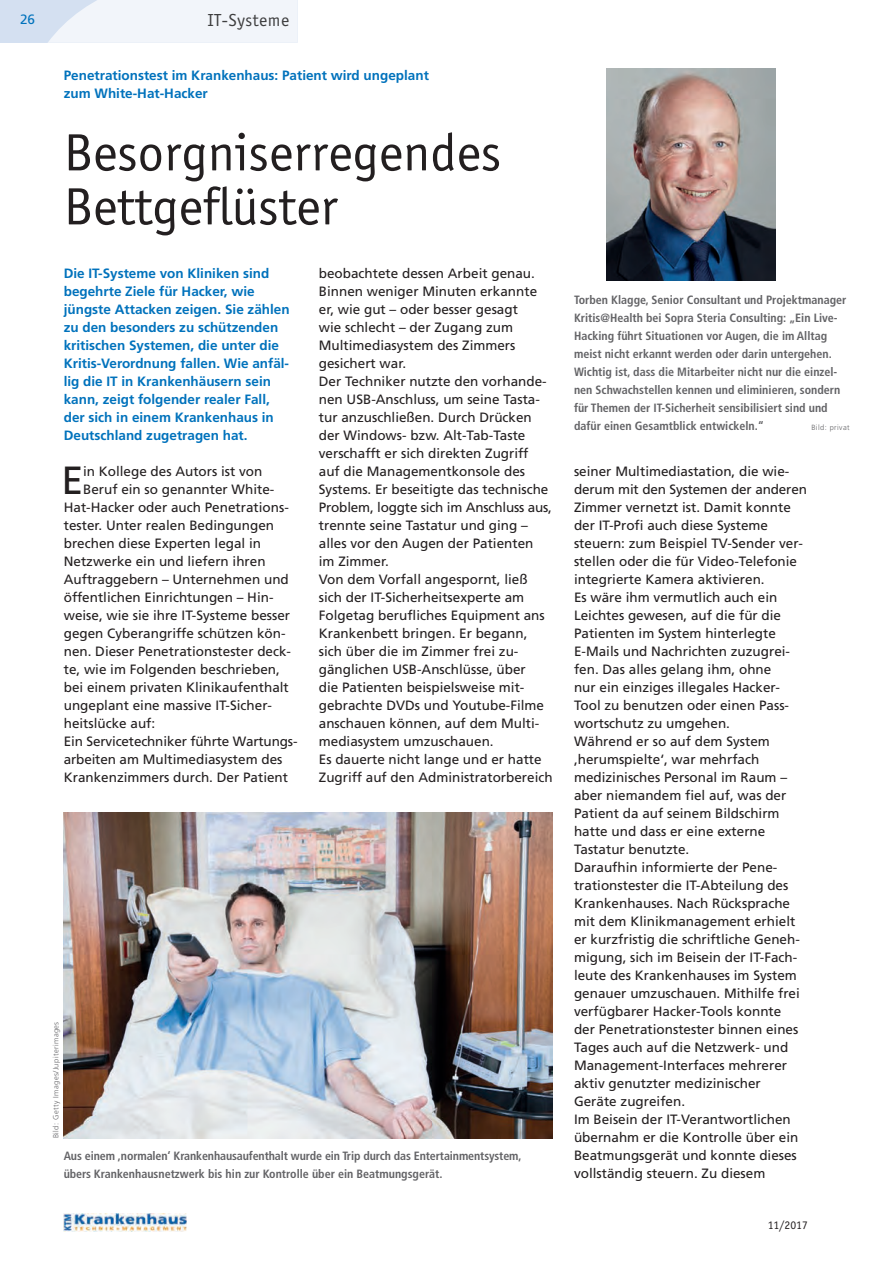
<style>
.page{position:relative;width:893px;height:1263px;background:#fff}
.page>*{position:absolute;margin:0;border:0;box-sizing:border-box;transform-origin:0 0}
.t1{font:54px/54px "Officina Sans";color:#231f20}
.t2{font:39.3px "Frutiger";color:#231f20}
.t3{font:18px "Officina Sans";letter-spacing:.03em;color:#3e3e3f}
.t4{font:13.5px/18px "Frutiger";color:#231f20}
.t5{font:700 13.5px/18px "Frutiger";color:#0072bc}
.t6{font:13.5px "Frutiger";color:#0072bc}
.t7{font:700 condensed 12px/18px "Frutiger";color:#636366}
.t8{font:12px "Officina Sans";color:#231f20}
.t9{font:300 7.5px "Frutiger";letter-spacing:.055em;color:#636366}
</style>
<div class="page">
<div style="left:0;top:0;width:298px;height:43px;background:#d4e0f1"></div>
<svg style="left:48px;top:0;width:250px;height:43px;background:#eff3f9"></svg>
<img style="left:64px;top:1213px;width:123px;height:18px">
<img style="left:64px;top:812px;width:489px;height:326px">
<img style="left:606px;top:68px;width:170px;height:213px">
<p class="t6" style="left:20px;top:11px;width:17px">26</p>
<h3 class="t3" style="left:208px;top:14px;width:83px">IT-Systeme</h3>
<p class="t5" style="left:64px;top:67px;width:367px">Penetrationstest im Krankenhaus: Patient wird ungeplant zum White-Hat-Hacker</p>
<h1 class="t1" style="left:64px;top:130px;width:439px">Besorgniserregendes<br>Bettgeflüster</h1>
<p class="t5" style="left:64px;top:265px;width:227px">Die IT-Systeme von Kliniken sind begehrte Ziele für Hacker, wie jüngste Attacken zeigen. Sie zählen zu den besonders zu schützenden kritischen Systemen, die unter die Kritis-Verordnung fallen. Wie anfäl&shy;lig die IT in Krankenhäusern sein kann, zeigt folgender realer Fall, der sich in einem Krankenhaus in Deutschland zugetragen hat.</p>
<h2 class="t2" style="left:61px;top:458px;width:23px">E</h2>
<p class="t4" style="left:83px;top:463px;width:181px">in Kollege des Autors ist von</p>
<p class="t4" style="left:319px;top:264px;width:235px">beobachtete dessen Arbeit genau.<br>Binnen weniger Minuten erkannte er, wie gut – oder besser ge sagt<br>wie schlecht – der Zugang zum<br>Multi mediasystem des Zimmers<br>ge sichert war.<br>Der Techniker nutzte den vorhande&shy;nen USB-Anschluss, um seine Tasta&shy;tur anzuschließen. Durch Drücken der Windows- bzw. Alt-Tab-Taste verschafft er sich direkten Zugriff auf die Managementkonsole des<br>Systems. Er beseitigte das technische<br>Problem, loggte sich im Anschluss aus, trennte seine Tastatur und ging – alles vor den Augen der Patienten<br>im Zimmer.<br>Von dem Vorfall angespornt, ließ sich der IT-Sicherheitsexperte am<br>Folgetag berufliches Equipment ans<br>Krankenbett bringen. Er begann, sich über die im Zimmer frei zu - gänglichen USB-Anschlüsse, über<br>die Patienten beispielsweise mit - gebrachte DVDs und Youtube-Filme anschauen können, auf dem Multi&shy;mediasystem umzuschauen.<br>Es dauerte nicht lange und er hatte<br>Zugriff auf den Administratorbereich</p>
<p class="t4" style="left:83px;top:481px;width:193px">Beruf ein so genannter White-</p>
<p class="t4" style="left:64px;top:499px;width:227px">Hat-Hacker oder auch Penetrations-</p>
<p class="t4" style="left:64px;top:517px;width:212px">tester. Unter realen Bedingungen</p>
<p class="t4" style="left:64px;top:535px;width:199px">brechen diese Experten legal in</p>
<p class="t4" style="left:64px;top:553px;width:203px">Netzwerke ein und liefern ihren</p>
<p class="t4" style="left:64px;top:571px;width:227px">Auftraggebern – Unternehmen und</p>
<p class="t4" style="left:64px;top:589px;width:211px">öffentlichen Einrichtungen – Hin -</p>
<p class="t4" style="left:64px;top:607px;width:228px">weise, wie sie ihre IT-Systeme besser</p>
<p class="t4" style="left:64px;top:625px;width:223px">gegen Cyberangriffe schützen kön-</p>
<p class="t4" style="left:64px;top:643px;width:229px">nen. Dieser Penetrationstester deck-</p>
<p class="t4" style="left:64px;top:661px;width:218px">te, wie im Folgenden beschrieben,</p>
<p class="t4" style="left:64px;top:678px;width:227px">bei einem privaten Klinikaufenthalt</p>
<p class="t4" style="left:64px;top:696px;width:210px">ungeplant eine massive IT-Sicher-</p>
<p class="t4" style="left:64px;top:714px;width:93px">heitslücke auf:</p>
<p class="t4" style="left:64px;top:732px;width:235px">Ein Servicetechniker führte Wartungs-</p>
<p class="t4" style="left:64px;top:750px;width:220px">arbeiten am Multimediasystem des</p>
<p class="t4" style="left:64px;top:768px;width:226px">Krankenzimmers durch. Der Patient</p>
<p class="t9" style="left:52px;top:1138px;width:118px;rotate:-90deg">Bild: Getty Images/Jupiterimages</p>
<p class="t7" style="left:64px;top:1146px;width:459px">Aus einem ,normalen‘ Krankenhausaufenthalt wurde ein Trip durch das Entertainmentsystem, übers Krankenhausnetzwerk bis hin zur Kontrolle über ein Beatmungsgerät.</p>
<p class="t7" style="left:574px;top:291px;width:274px">Torben Klagge, Senior Consultant und Projektmanager Kritis@Health bei Sopra Steria Consulting: „Ein Live-Hacking führt Situationen vor Augen, die im Alltag meist nicht erkannt werden oder darin untergehen.<br>Wichtig ist, dass die Mitarbeiter nicht nur die einzel&shy;nen Schwachstellen kennen und eliminieren, sondern für Themen der IT- Sicherheit sensibilisiert sind und dafür einen Gesamtblick entwickeln.“</p>
<p class="t9" style="left:811px;top:424px;width:40px">Bild: privat</p>
<p class="t4" style="left:574px;top:462px;width:234px">seiner Multimediastation, die wie&shy;derum mit den Systemen der anderen<br>Zimmer vernetzt ist. Damit konnte der IT-Profi auch diese Systeme steuern: zum Beispiel TV-Sender ver&shy;stellen oder die für Video-Tele fonie integrierte Kamera aktivieren.<br>Es wäre ihm vermutlich auch ein<br>Leichtes gewesen, auf die für die<br>Patienten im System hinterlegte<br>E-Mails und Nachrichten zuzugrei&shy;fen. Das alles gelang ihm, ohne<br>nur ein einziges illegales Hacker-<br>Tool zu benutzen oder einen Pass&shy;wortschutz zu umgehen.<br>Während er so auf dem System ,herumspielte‘, war mehrfach medizinisches Personal im Raum – aber niemandem fiel auf, was der<br>Patient da auf seinem Bildschirm hatte und dass er eine externe<br>Tastatur benutzte.<br>Daraufhin informierte der Pene - trationstester die IT-Abteilung des<br>Krankenhauses. Nach Rücksprache mit dem Klinikmanagement erhielt er kurzfristig die schriftliche Geneh&shy;migung, sich im Beisein der IT-Fach&shy;leute des Krankenhauses im System genauer umzuschauen. Mithilfe frei verfügbarer Hacker-Tools konnte<br>der Penetrationstester binnen eines<br>Tages auch auf die Netzwerk- und<br>Management-Interfaces mehrerer aktiv genutzter medizinischer<br>Geräte zugreifen.<br>Im Beisein der IT-Verantwortlichen übernahm er die Kontrolle über ein<br>Beatmungsgerät und konnte dieses vollständig steuern. Zu diesem</p>
<p class="t8" style="left:768px;top:1221px;width:42px">11/2017</p>
</div>
